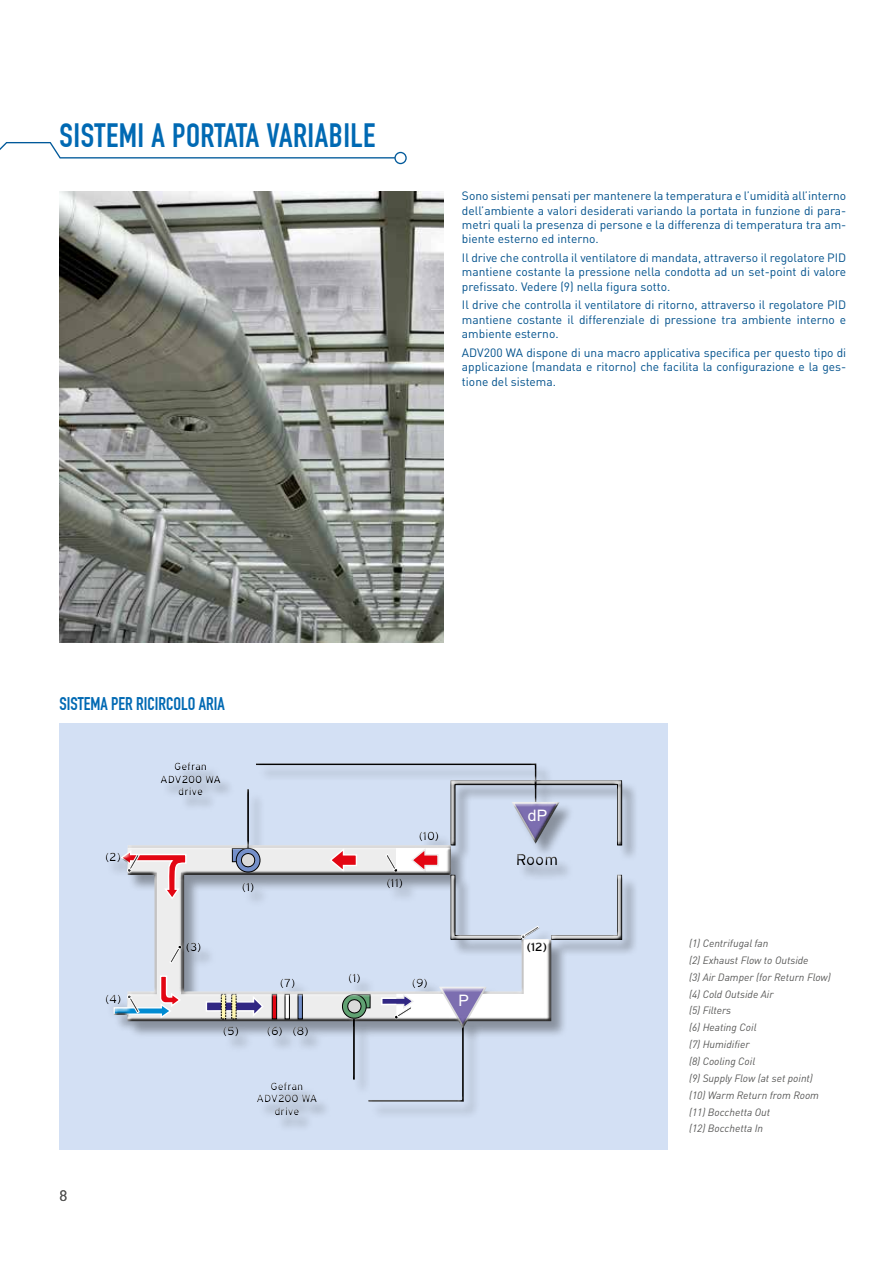
<style>
.page{position:relative;width:893px;height:1263px;background:#fff}
.page>*{position:absolute;margin:0;border:0;box-sizing:border-box;transform-origin:0 0}
.t1{font:33px "DIN Engschrift";letter-spacing:.015em;color:#0069b3}
.t2{font:18px "DIN Engschrift";color:#0069b3}
.t3{font:15.9px "Interstate";color:#000}
.t4{font:15.9px "Arial";color:#fff}
.t5{font:15px "DINOT";color:#575756}
.t6{font:12px/14.4px "DINOT";color:#00518c;text-align:justify}
.t7{font:11.85px "Interstate";color:#000}
.t8{font:italic 10.5px/16.8px "DINOT";color:#575756}
.t9{font:10.5px/12.6px "Interstate";color:#000;text-align:center}
</style>
<div class="page">
<svg style="left:0;top:142px;width:407px;height:51px"></svg>
<img style="left:60px;top:191px;width:383px;height:451px">
<div style="left:60px;top:723px;width:608px;height:426px;background:#d3e0f4"></div>
<div style="left:107px;top:764px;width:532px;height:368px;background:#000;opacity:.35"></div>
<div style="left:104px;top:761px;width:519px;height:355px;background:#000;opacity:.75"></div>
<h1 class="t1" style="left:60px;top:116px;width:317px">SISTEMI A PORTATA VARIABILE</h1>
<p class="t6" style="left:462px;top:188px;width:386px">Sono sistemi pensati per mantenere la temperatura e l’umidità all’interno dell’ambiente a valori desiderati variando la portata in funzione di para&shy;metri quali la presenza di persone e la differenza di temperatura tra am&shy;biente esterno ed interno.</p>
<p class="t6" style="left:462px;top:250px;width:386px">Il drive che controlla il ventilatore di mandata, attraverso il regolatore PID mantiene costante la pressione nella condotta ad un set-point di valore prefissato. Vedere (9) nella figura sotto.</p>
<p class="t6" style="left:462px;top:298px;width:386px">Il drive che controlla il ventilatore di ritorno, attraverso il regolatore PID mantiene costante il differenziale di pressione tra ambiente interno e ambiente esterno.</p>
<p class="t6" style="left:462px;top:345px;width:386px">ADV200 WA dispone di una macro applicativa specifica per questo tipo di applicazione (mandata e ritorno) che facilita la configurazione e la ges&shy;tione del sistema.</p>
<h2 class="t2" style="left:59px;top:693px;width:167px">SISTEMA PER RICIRCOLO ARIA</h2>
<p class="t7" style="left:105px;top:852px;width:17px">(2)</p>
<p class="t7" style="left:105px;top:995px;width:18px">(4)</p>
<p class="t5" style="left:60px;top:1186px;width:9px">8</p>
<p class="t9" style="left:160px;top:760px;width:62px">Gefran<br>ADV200 WA drive</p>
<p class="t7" style="left:186px;top:942px;width:17px">(3)</p>
<p class="t7" style="left:242px;top:882px;width:14px">(1)</p>
<p class="t7" style="left:280px;top:979px;width:17px">(7)</p>
<p class="t7" style="left:292px;top:1026px;width:18px">(8)</p>
<p class="t7" style="left:223px;top:1026px;width:61px">(5) (6)</p>
<p class="t9" style="left:256px;top:1080px;width:62px">Gefran<br>ADV200 WA drive</p>
<p class="t7" style="left:386px;top:878px;width:18px">(11)</p>
<p class="t7" style="left:419px;top:831px;width:22px">(10)</p>
<p class="t7" style="left:348px;top:974px;width:14px">(1)</p>
<p class="t7" style="left:412px;top:979px;width:17px">(9)</p>
<h3 class="t4" style="left:459px;top:991px;width:12px">P</h3>
<h3 class="t4" style="left:528px;top:806px;width:21px">dP</h3>
<h3 class="t3" style="left:516px;top:854px;width:44px">Room</h3>
<p class="t7" style="left:527px;top:943px;width:21px">(12)</p>
<p class="t8" style="left:689px;top:935px;width:143px">(1) Centrifugal fan<br>(2) Exhaust Flow to Outside<br>(3) Air Damper (for Return Flow) (4) Cold Outside Air<br>(5) Filters<br>(6) Heating Coil<br>(7) Humidifier<br>(8) Cooling Coil<br>(9) Supply Flow (at set point) (10) Warm Return from Room (11) Bocchetta Out<br>(12) Bocchetta In</p>
</div>
